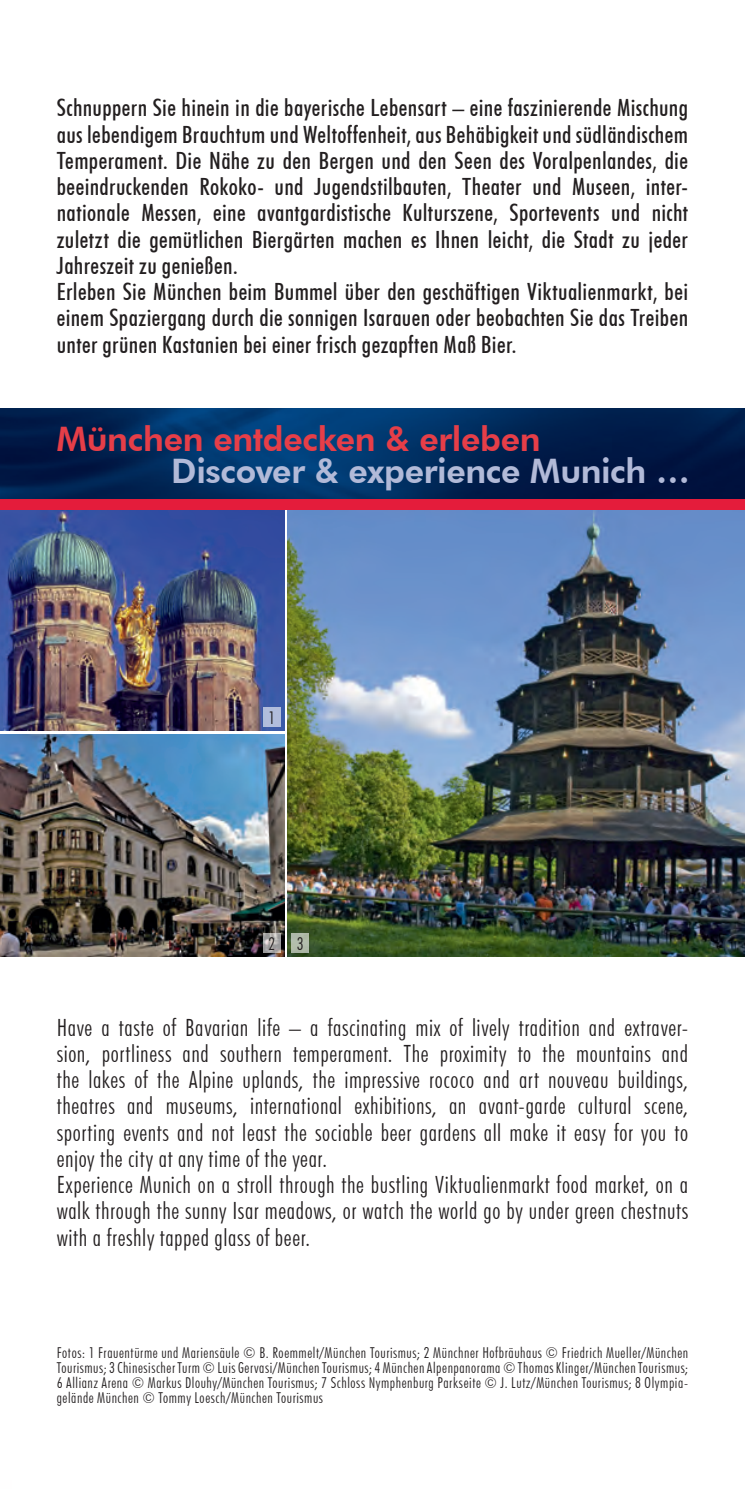
<style>
.page{position:relative;width:745px;height:1489px;background:#fff}
.page>*{position:absolute;margin:0;border:0;box-sizing:border-box;transform-origin:0 0}
.t1{font:800 33.75px "Futura BT";letter-spacing:-.01em;color:#b2bad8}
.t2{font:800 33.75px "Futura BT";letter-spacing:-.01em;color:#e63e48}
.t3{font:500 condensed 23.75px/26.2px "Futura BT";letter-spacing:.015em;color:#231f20}
.t4{font:300 condensed 23.75px/26.2px "Futura BT";letter-spacing:.025em;color:#231f20}
.t5{font:300 condensed 17.5px "Futura BT";color:#231f20}
.t6{font:300 condensed 15px/15px "Futura BT";letter-spacing:.04em;color:#231f20;text-align:justify}
</style>
<div class="page">
<img style="left:0;top:409px;width:744px;height:90px">
<img style="left:287px;top:510px;width:457px;height:446px">
<img style="left:0;top:734px;width:284px;height:222px">
<img style="left:0;top:510px;width:284px;height:220px">
<div style="left:263px;top:707px;width:17px;height:20px;background:#b1bddc"></div>
<svg style="left:263px;top:933px;width:17px;height:20px"></svg>
<div style="left:291px;top:933px;width:18px;height:20px;background:#afbbaa"></div>
<div style="left:0;top:499px;width:744px;height:11px;background:#e41c3b"></div>
<p class="t3" style="left:57px;top:95px;width:632px">Schnuppern Sie hinein in die bayerische Lebensart – eine faszinierende Mischung aus lebendigem Brauchtum und Weltoffenheit, aus Behäbigkeit und südländischem Temperament. Die Nähe zu den Bergen und den Seen des Voralpenlandes, die beeindruckenden Rokoko- und Jugendstilbauten, Theater und Museen, inter&shy;nationale Messen, eine avantgardistische Kulturszene, Sportevents und nicht zuletzt die gemütlichen Biergärten machen es Ihnen leicht, die Stadt zu jeder Jahreszeit zu genießen.<br>Erleben Sie München beim Bummel über den geschäftigen Viktualienmarkt, bei einem Spaziergang durch die sonnigen Isarauen oder beobachten Sie das Treiben unter grünen Kastanien bei einer frisch gezapften Maß Bier.</p>
<h1 class="t2" style="left:57px;top:418px;width:485px">München entdecken &amp; erleben</h1>
<h1 class="t1" style="left:171px;top:450px;width:520px">Discover &amp; experience Munich …</h1>
<p class="t5" style="left:268px;top:707px;width:8px">1</p>
<p class="t5" style="left:268px;top:933px;width:37px">2 3</p>
<p class="t4" style="left:57px;top:1013px;width:632px">Have a taste of Bavarian life – a fascinating mix of lively tradition and extraver&shy;sion, portliness and southern temperament. The proximity to the mountains and the lakes of the Alpine uplands, the impressive rococo and art nouveau buildings, theatres and museums, international exhibitions, an avant-garde cultural scene, sporting events and not least the sociable beer gardens all make it easy for you to enjoy the city at any time of the year.<br>Experience Munich on a stroll through the bustling Viktualienmarkt food market, on a walk through the sunny Isar meadows, or watch the world go by under green chestnuts with a freshly tapped glass of beer.</p>
<p class="t6" style="left:57px;top:1345px;width:632px">Fotos: 1 Frauentürme und Mariensäule © B. Roemmelt/München Tourismus; 2 Münchner Hofbräuhaus © Friedrich Mueller/München Tourismus; 3 Chinesischer Turm © Luis Gervasi/München Tourismus; 4 München Alpenpanorama © Thomas Klinger/München Tourismus; 6 Allianz Arena © Markus Dlouhy/München Tourismus; 7 Schloss Nymphenburg Parkseite © J. Lutz/München Tourismus; 8 Olympia&shy;gelände München © Tommy Loesch/München Tourismus</p>
</div>
